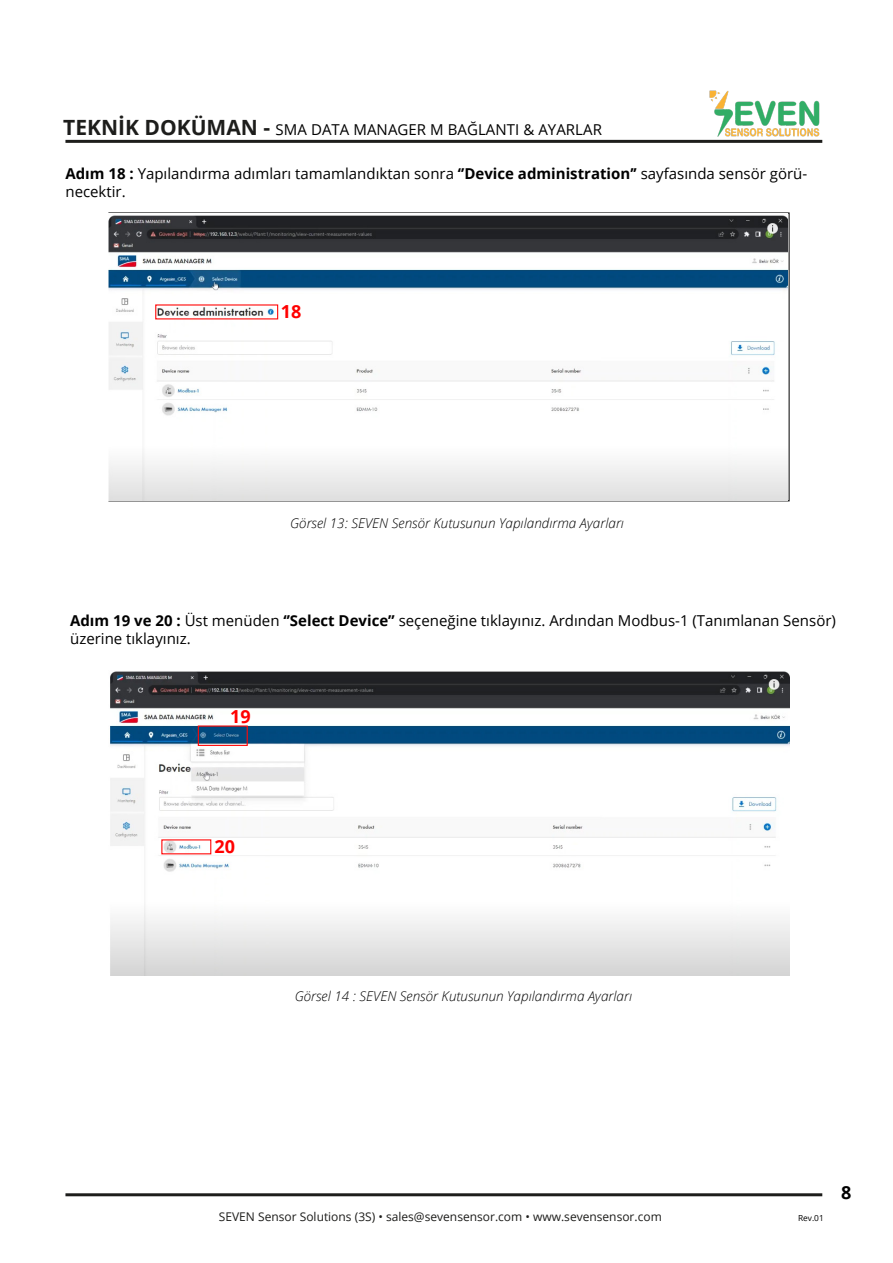
<style>
.page{position:relative;width:893px;height:1263px;background:#fff}
.page>*{position:absolute;margin:0;border:0;box-sizing:border-box;transform-origin:0 0}
.t1{font:700 18px "Open Sans";color:#f00}
.t2{font:700 18px "Open Sans";color:#000}
.t3{font:15px/18px "Open Sans";color:#000}
.t4{font:italic 300 13.5px "Open Sans";color:#000}
.t5{font:12px "Open Sans";color:#1d1d1b}
.t6{font:8.4px "Open Sans";color:#000}
.s1{font-weight:700;font-size:21px;color:#1d1d1b}
.s2{font-weight:700}
</style>
<div class="page">
<img style="left:704px;top:90px;width:119px;height:53px">
<hr style="left:65px;top:140px;width:757px;height:3px;background:#1d1d1b">
<hr style="left:65px;top:1193px;width:757px;height:3px;background:#1d1d1b">
<img style="left:109px;top:215px;width:679px;height:285px">
<img style="left:110px;top:671px;width:679px;height:304px">
<div style="left:198px;top:725px;width:50px;height:21px;border:1px solid #ff0808"></div>
<p class="t3" style="left:63px;top:120px;width:540px"><span class="s1">TEKNİK DOKÜMAN -</span> SMA DATA MANAGER M BAĞLANTI &amp; AYARLAR</p>
<p class="t3" style="left:65px;top:164px;width:743px"><span class="s2">Adım 18 :</span> Yapılandırma adımları tamamlandıktan sonra <span class="s2">‘’Device administration’’</span> sayfasında sensör görü&shy;necektir.</p>
<p class="t1" style="left:281px;top:299px;width:22px">18</p>
<p class="t4" style="left:290px;top:514px;width:335px">Görsel 13: SEVEN Sensör Kutusunun Yapılandırma Ayarları</p>
<p class="t3" style="left:70px;top:612px;width:767px"><span class="s2">Adım 19 ve 20 :</span> Üst menüden <span class="s2">‘’Select Device’’</span> seçeneğine tıklayınız. Ardından Modbus-1 (Tanımlanan Sensör) üzerine tıklayınız.</p>
<p class="t1" style="left:230px;top:704px;width:22px">19</p>
<p class="t1" style="left:214px;top:834px;width:22px">20</p>
<p class="t4" style="left:295px;top:987px;width:339px">Görsel 14 : SEVEN Sensör Kutusunun Yapılandırma Ayarları</p>
<p class="t5" style="left:219px;top:1209px;width:444px">SEVEN Sensor Solutions (3S) • sales@sevensensor.com • www.sevensensor.com</p>
<p class="t6" style="left:798px;top:1212px;width:27px">Rev.01</p>
<p class="t2" style="left:841px;top:1180px;width:12px">8</p>
</div>
